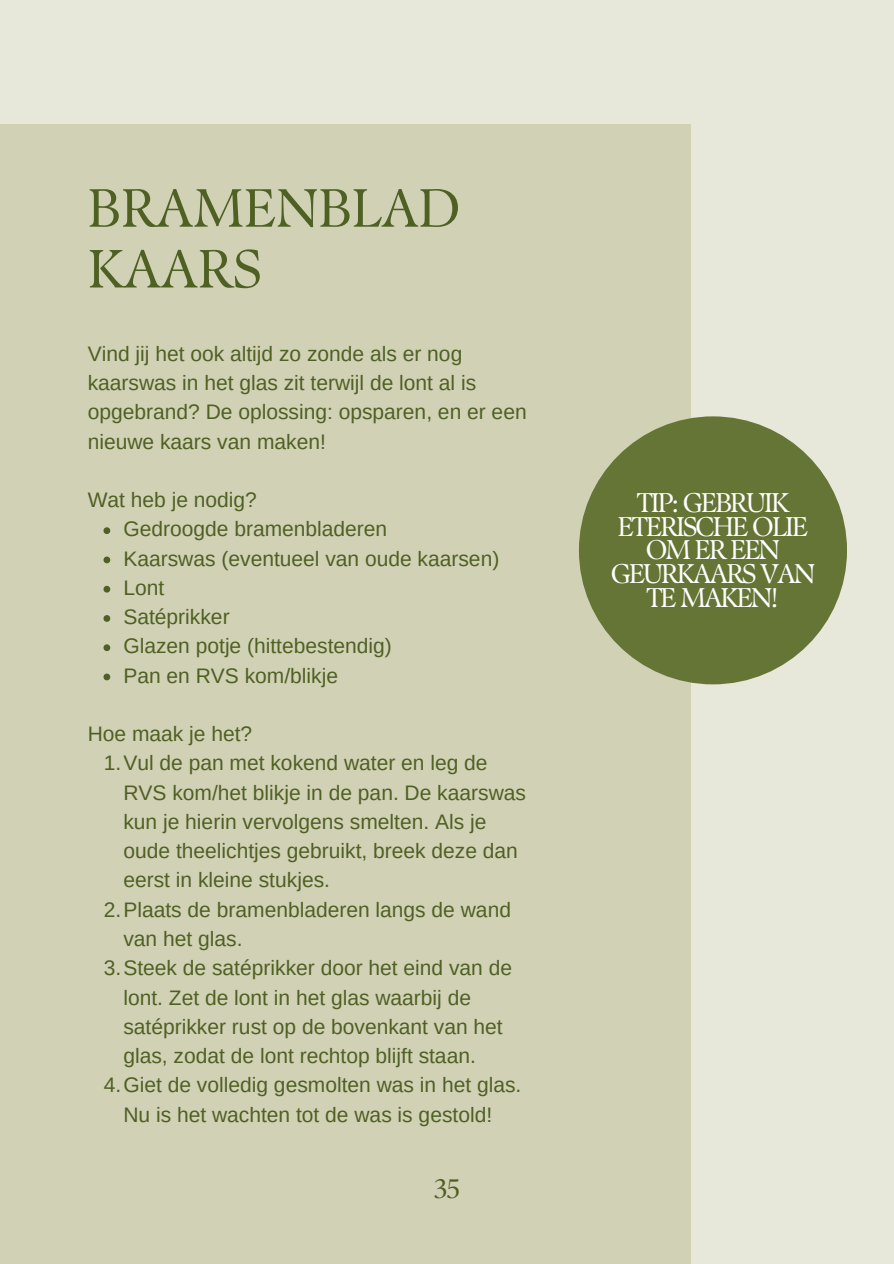
<style>
.page{position:relative;width:894px;height:1264px;background:#fff}
.page>*{position:absolute;margin:0;border:0;box-sizing:border-box;transform-origin:0 0}
.t1{font:53.7px/60.8px "TY Serif D";letter-spacing:.005em;color:#4f6023}
.t2{font:27px/23.7px "TY Serif D";letter-spacing:-.07em;color:#fff;text-align:center}
.t3{font:27px "TY Serif D";color:#4f6023}
.t4{font:21px/29.2px "Arimo";color:#4f6023}
</style>
<div class="page">
<div style="left:0;top:0;width:893px;height:1263px;background:#e8e8da"></div>
<div style="left:0;top:124px;width:690px;height:1139px;background:#d1d1b6"></div>
<svg style="left:103px;top:527px;width:7px;height:7px"></svg>
<svg style="left:103px;top:556px;width:7px;height:7px"></svg>
<svg style="left:103px;top:586px;width:7px;height:6px"></svg>
<svg style="left:103px;top:615px;width:7px;height:7px"></svg>
<svg style="left:103px;top:644px;width:7px;height:7px"></svg>
<svg style="left:103px;top:673px;width:7px;height:7px"></svg>
<div style="left:578px;top:416px;width:268px;height:268px;background:#647535;border-radius:50%"></div>
<h1 class="t1" style="left:88px;top:178px;width:374px">BRAMENBLAD<br>KAARS</h1>
<p class="t4" style="left:88px;top:339px;width:440px">Vind jij het ook altijd zo zonde als er nog kaarswas in het glas zit terwijl de lont al is opgebrand? De oplossing: opsparen, en er een nieuwe kaars van maken!</p>
<p class="t4" style="left:123px;top:485px;width:377px;text-indent:-36px">Wat heb je nodig?<br>Gedroogde bramenbladeren<br>Kaarswas (eventueel van oude kaarsen)<br>Lont<br>Satéprikker<br>Glazen potje (hittebestendig)<br>Pan en RVS kom/blikje</p>
<p class="t4" style="left:88px;top:719px;width:166px">Hoe maak je het?</p>
<p class="t4" style="left:104px;top:748px;width:385px">1.Vul de pan met kokend water en leg de</p>
<p class="t4" style="left:123px;top:777px;width:404px">RVS kom/het blikje in de pan. De kaarswas</p>
<p class="t4" style="left:123px;top:807px;width:364px">kun je hierin vervolgens smelten. Als je</p>
<p class="t4" style="left:123px;top:836px;width:396px">oude theelichtjes gebruikt, breek deze dan</p>
<p class="t4" style="left:123px;top:865px;width:208px">eerst in kleine stukjes.</p>
<p class="t4" style="left:104px;top:894px;width:408px">2.Plaats de bramenbladeren langs de wand</p>
<p class="t4" style="left:123px;top:924px;width:120px">van het glas.</p>
<p class="t4" style="left:104px;top:953px;width:409px">3.Steek de satéprikker door het eind van de</p>
<p class="t4" style="left:123px;top:982px;width:349px">lont. Zet de lont in het glas waarbij de</p>
<p class="t4" style="left:123px;top:1011px;width:381px">satéprikker rust op de bovenkant van het</p>
<p class="t4" style="left:123px;top:1041px;width:354px">glas, zodat de lont rechtop blijft staan.</p>
<p class="t4" style="left:104px;top:1070px;width:419px">4.Giet de volledig gesmolten was in het glas.</p>
<p class="t4" style="left:123px;top:1099px;width:370px">Nu is het wachten tot de was is gestold!</p>
<p class="t3" style="left:433px;top:1172px;width:28px">35</p>
<p class="t2" style="left:610px;top:491px;width:206px">TIP: GEBRUIK<br>ETERISCHE OLIE<br>OM ER EEN<br>GEURKAARS VAN<br>TE MAKEN!</p>
</div>
